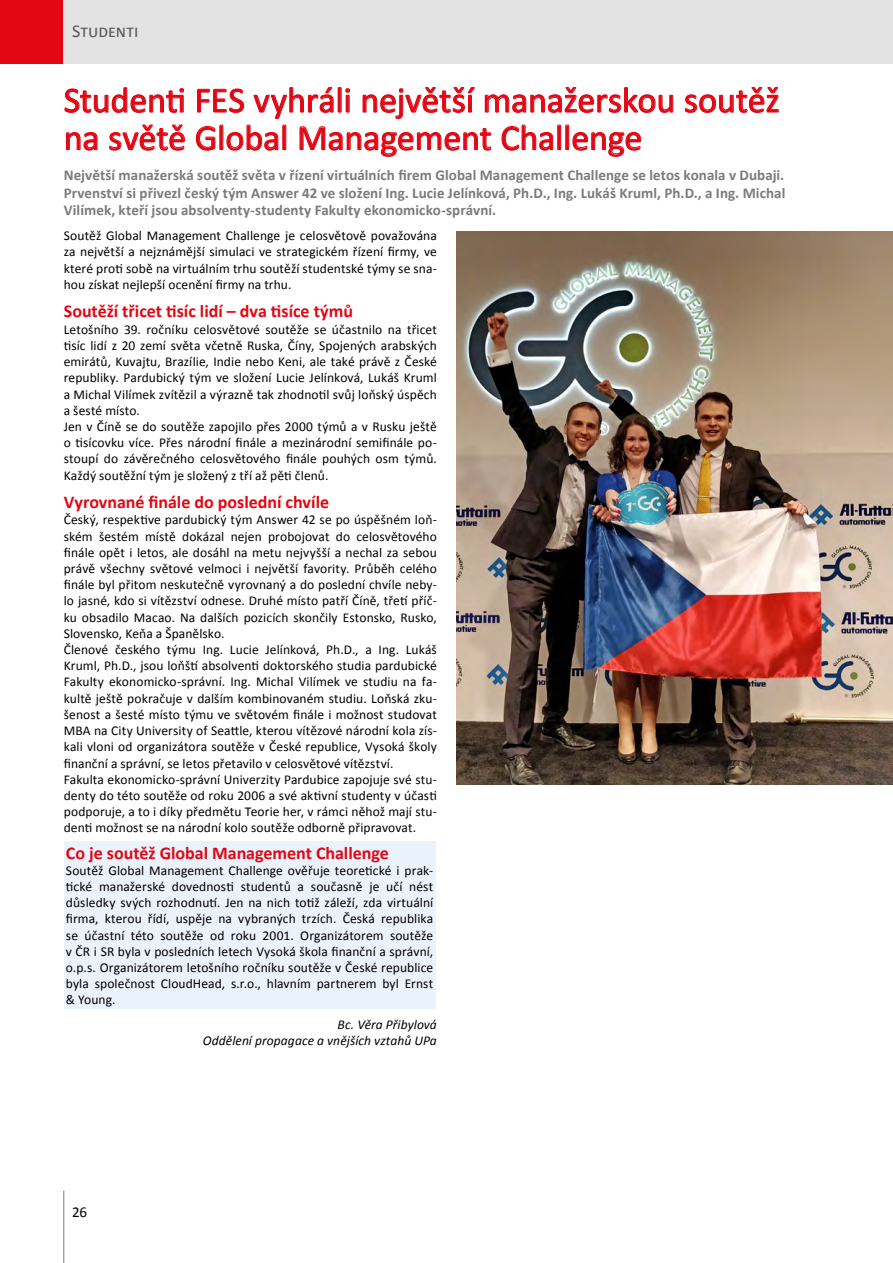
<style>
.page{position:relative;width:893px;height:1263px;background:#fff}
.page>*{position:absolute;margin:0;border:0;box-sizing:border-box;transform-origin:0 0}
.nadpis_článku{font:36px/37.5px "Calibri";letter-spacing:-.005em;color:#e30613}
.left_Bold_nad_červen{font:700 18px "Calibri";color:#e30613}
.hlava-L{font:18px "Calibri";letter-spacing:.005em;color:#575756}
.perex{font:700 15px/17.7px "Calibri";letter-spacing:.005em;color:#7c7b7b;text-align:justify}
.t1{font:15px "Calibri";color:#000}
.t2{font:13.5px/16.2px "Calibri";letter-spacing:.005em;color:#000;text-align:justify}
.autor{font:italic 13.5px "Calibri";letter-spacing:.005em;color:#000}
</style>
<div class="page">
<div style="left:0;top:0;width:64px;height:64px;background:#e30613"></div>
<div style="left:64px;top:0;width:829px;height:64px;background:#e3e3e3"></div>
<hr style="left:63px;top:1191px;width:1px;height:72px;background:#7c7b7b">
<svg style="left:64px;top:87px;width:120px;height:26px"></svg>
<svg style="left:685px;top:86px;width:94px;height:27px"></svg>
<svg style="left:66px;top:132px;width:32px;height:19px"></svg>
<svg style="left:109px;top:124px;width:76px;height:27px"></svg>
<svg style="left:196px;top:86px;width:478px;height:71px"></svg>
<div style="left:64px;top:841px;width:371px;height:168px;background:#eaf2fb"></div>
<img style="left:456px;top:232px;width:437px;height:552px">
<p class="hlava-L" style="left:72px;top:20px;width:68px">Studenti</p>
<p class="nadpis_článku" style="left:64px;top:81px;width:717px">Studenti FES vyhráli největší manažerskou soutěž na světě Global Management Challenge</p>
<p class="perex" style="left:64px;top:166px;width:723px">Největší manažerská soutěž světa v řízení virtuálních firem Global Management Challenge se letos konala v Dubaji.<br>Prvenství si přivezl český tým Answer 42 ve složení Ing. Lucie Jelínková, Ph.D., Ing. Lukáš Kruml, Ph.D., a Ing. Michal Vilímek, kteří jsou absolventy-studenty Fakulty ekonomicko-správní.</p>
<p class="t2" style="left:64px;top:228px;width:375px">Soutěž Global Management Challenge je celosvětově považována za největší a nejznámější simulaci ve strategickém řízení firmy, ve které proti sobě na virtuálním trhu soutěží studentské týmy se sna&shy;hou získat nejlepší ocenění firmy na trhu.</p>
<p class="left_Bold_nad_červen" style="left:64px;top:300px;width:291px">Soutěží třicet tisíc lidí – dva tisíce týmů</p>
<p class="t2" style="left:64px;top:321px;width:375px">Letošního 39. ročníku celosvětové soutěže se účastnilo na třicet tisíc lidí z 20 zemí světa včetně Ruska, Číny, Spojených arabských emirátů, Kuvajtu, Brazílie, Indie nebo Keni, ale také právě z České republiky. Pardubický tým ve složení Lucie Jelínková, Lukáš Kruml a Michal Vilímek zvítězil a výrazně tak zhodnotil svůj loňský úspěch a šesté místo.</p>
<p class="t2" style="left:64px;top:418px;width:375px">Jen v Číně se do soutěže zapojilo přes 2000 týmů a v Rusku ještě o tisícovku více. Přes národní finále a mezinárodní semifinále po&shy;stoupí do závěrečného celosvětového finále pouhých osm týmů.<br>Každý soutěžní tým je složený z tří až pěti členů.</p>
<p class="left_Bold_nad_červen" style="left:64px;top:491px;width:267px">Vyrovnané finále do poslední chvíle</p>
<p class="t2" style="left:64px;top:512px;width:375px">Český, respektive pardubický tým Answer 42 se po úspěšném loň&shy;ském šestém místě dokázal nejen probojovat do celosvětového finále opět i letos, ale dosáhl na metu nejvyšší a nechal za sebou právě všechny světové velmoci i největší favority. Průběh celého finále byl přitom neskutečně vyrovnaný a do poslední chvíle neby&shy;lo jasné, kdo si vítězství odnese. Druhé místo patří Číně, třetí příč&shy;ku obsadilo Macao. Na dalších pozicích skončily Estonsko, Rusko, Slovensko, Keňa a Španělsko.</p>
<p class="t2" style="left:64px;top:641px;width:375px">Členové českého týmu Ing. Lucie Jelínková, Ph.D., a Ing. Lukáš Kruml, Ph.D., jsou loňští absolventi doktorského studia pardubické Fakulty ekonomicko-správní. Ing. Michal Vilímek ve studiu na fa&shy;kultě ještě pokračuje v dalším kombinovaném studiu. Loňská zku&shy;šenost a šesté místo týmu ve světovém finále i možnost studovat MBA na City University of Seattle, kterou vítězové národní kola zís&shy;kali vloni od organizátora soutěže v České republice, Vysoká školy finanční a správní, se letos přetavilo v celosvětové vítězství.</p>
<p class="t2" style="left:64px;top:771px;width:375px">Fakulta ekonomicko-správní Univerzity Pardubice zapojuje své stu&shy;denty do této soutěže od roku 2006 a své aktivní studenty v účasti podporuje, a to i díky předmětu Teorie her, v rámci něhož mají stu&shy;denti možnost se na národní kolo soutěže odborně připravovat.</p>
<p class="left_Bold_nad_červen" style="left:66px;top:841px;width:324px">Co je soutěž Global Management Challenge</p>
<p class="t2" style="left:66px;top:862px;width:369px">Soutěž Global Management Challenge ověřuje teoretické i prak&shy;tické manažerské dovednosti studentů a současně je učí nést důsledky svých rozhodnutí. Jen na nich totiž záleží, zda virtuální firma, kterou řídí, uspěje na vybraných trzích. Česká republika se účastní této soutěže od roku 2001. Organizátorem soutěže v ČR i SR byla v posledních letech Vysoká škola finanční a správní, o.p.s. Organizátorem letošního ročníku soutěže v České republice byla společnost CloudHead, s.r.o., hlavním partnerem byl Ernst &amp; Young.</p>
<p class="autor" style="left:338px;top:1015px;width:101px">Bc. Věra Přibylová</p>
<p class="autor" style="left:203px;top:1031px;width:236px">Oddělení propagace a vnějších vztahů UPa</p>
<p class="t1" style="left:72px;top:1202px;width:16px">26</p>
</div>
